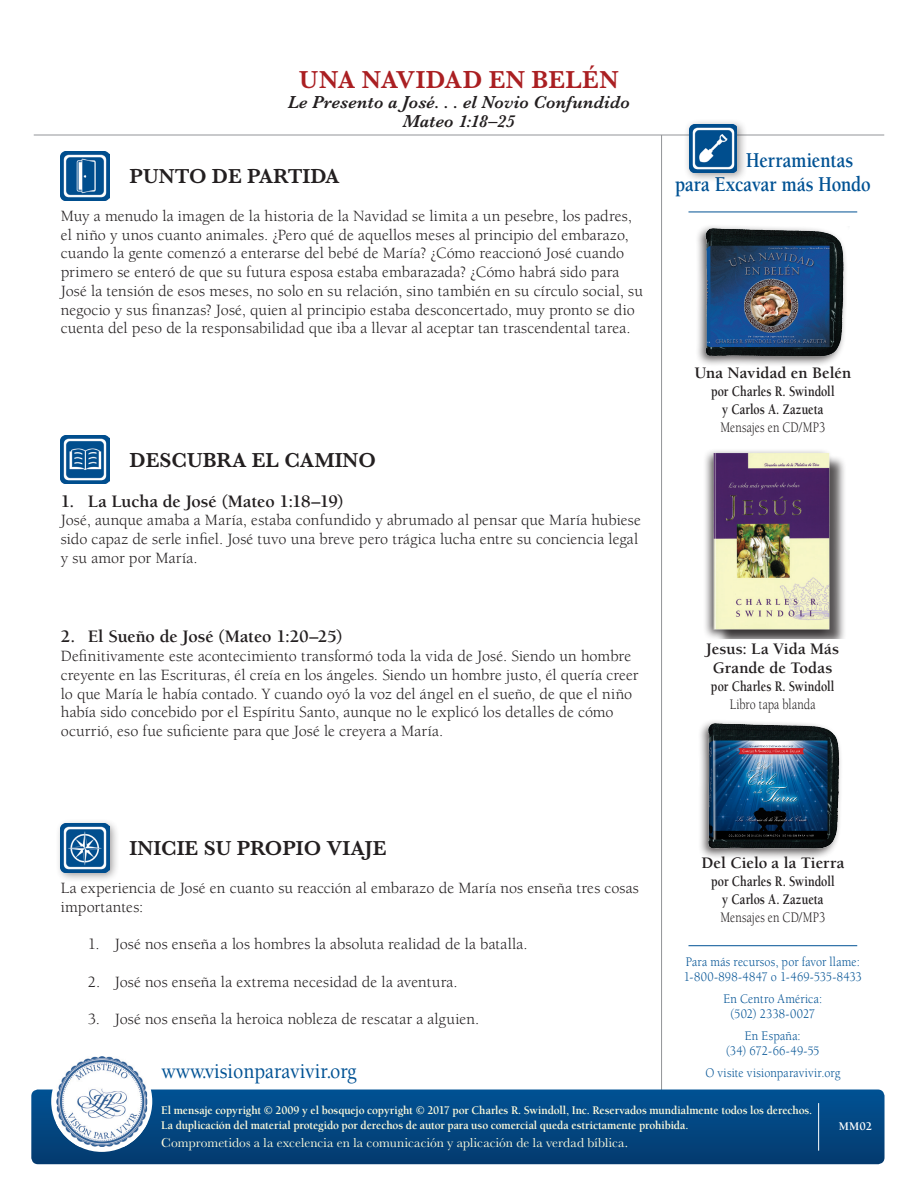
<style>
.page{position:relative;width:918px;height:1188px;background:#fff}
.page>*{position:absolute;margin:0;border:0;box-sizing:border-box;transform-origin:0 0}
.ABC_Page_Title{font:600 25.5px "Baskerville";letter-spacing:.015em;color:#aa1f22}
.t1{font:500 22.05px "Berkeley Std";color:#005294;scale:.9 1}
.t2{font:700 21.75px/24px "Berkeley Std";color:#005294;scale:.85 1}
.ABC_L1_MM_subhead{font:600 21px "Baskerville";color:#231f20}
.Heading_sub-level{font:700 18px "Berkeley Std";letter-spacing:-.015em;color:#231f20}
.Page_Subtitle{font:italic 600 18px "Baskerville";letter-spacing:.005em;color:#231f20}
.t3{font:700 16.5px/19.5px "Berkeley Std";color:#231f20;text-align:center}
.Body_Copy{font:16.2px/18.8px "Berkeley Std";letter-spacing:.005em;color:#231f20}
.Body_copy_bullets{font:16.2px "Berkeley Std";letter-spacing:.005em;color:#231f20}
.Head{font:16.2px/18.8px "Berkeley Std";letter-spacing:.01em;color:#231f20}
.t4{font:700 15px/18px "Berkeley Std";letter-spacing:-.005em;color:#231f20;text-align:center;scale:.8 1}
.t5{font:15px "Berkeley Std";letter-spacing:.005em;color:#231f20;scale:.8 1}
.t6{font:13.5px/15px "Berkeley Std";letter-spacing:.015em;color:#005294;text-align:center;scale:.9 1}
.t7{font:13.5px "Baskerville";letter-spacing:.005em;color:#fffcdc}
.t8{font:700 12px/15px "Berkeley Std";letter-spacing:-.01em;color:#fffcdc;scale:.95 1}
._1_Product_Name{font:700 12px "Berkeley Std";color:#fff}
</style>
<div class="page">
<hr style="left:661px;top:135px;width:1px;height:962px;background:#939598">
<hr style="left:34px;top:135px;width:850px;height:1px;background:#939598">
<div style="left:31px;top:1090px;width:854px;height:74px;background:linear-gradient(to bottom,#015294,#043b6f);border-radius:7px"></div>
<div style="left:51px;top:1051px;width:101px;height:101px;background:#fff;border-radius:50%"></div>
<img style="left:56px;top:1056px;width:91px;height:91px">
<hr style="left:818px;top:1103px;width:1px;height:48px;background:#fff">
<hr style="left:688px;top:212px;width:169px;height:1px;background:#005294">
<hr style="left:688px;top:945px;width:169px;height:1px;background:#005294">
<div style="left:684px;top:118px;width:63px;height:65px;background:#231f20;opacity:.45"></div>
<img style="left:690px;top:124px;width:47px;height:49px">
<div style="left:695px;top:224px;width:154px;height:144px;background:#231f20;opacity:.75"></div>
<img style="left:699px;top:227px;width:150px;height:134px">
<img style="left:61px;top:152px;width:48px;height:48px">
<img style="left:61px;top:435px;width:48px;height:49px">
<div style="left:55px;top:818px;width:65px;height:65px;background:#231f20;opacity:.45"></div>
<img style="left:61px;top:824px;width:48px;height:48px">
<div style="left:702px;top:448px;width:131px;height:193px;background:#231f20;opacity:.75"></div>
<div style="left:716px;top:455px;width:131px;height:183px;background:#231f20;opacity:.75"></div>
<img style="left:711px;top:450px;width:120px;height:183px">
<div style="left:698px;top:719px;width:145px;height:141px;background:#231f20;opacity:.75"></div>
<img style="left:706px;top:722px;width:134px;height:129px">
<p class="ABC_Page_Title" style="left:299px;top:65px;width:321px">UNA NAVIDAD EN BELÉN</p>
<p class="Page_Subtitle" style="left:288px;top:92px;width:344px">Le Presento a José. . . el Novio Confundido</p>
<p class="Page_Subtitle" style="left:403px;top:111px;width:114px">Mateo 1:18–25</p>
<p class="ABC_L1_MM_subhead" style="left:130px;top:164px;width:212px">PUNTO DE PARTIDA</p>
<p class="Body_Copy" style="left:61px;top:207px;width:584px">Muy a menudo la imagen de la historia de la Navidad se limita a un pesebre, los padres, el niño y unos cuanto animales. ¿Pero qué de aquellos meses al principio del embarazo, cuando la gente comenzó a enterarse del bebé de María? ¿Cómo reaccionó José cuando primero se enteró de que su futura esposa estaba embarazada? ¿Cómo habrá sido para José la tensión de esos meses, no solo en su relación, sino también en su círculo social, su negocio y sus finanzas? José, quien al principio estaba desconcertado, muy pronto se dio cuenta del peso de la responsabilidad que iba a llevar al aceptar tan trascendental tarea.</p>
<p class="ABC_L1_MM_subhead" style="left:129px;top:448px;width:248px">DESCUBRA EL CAMINO</p>
<p class="Heading_sub-level" style="left:61px;top:491px;width:284px">1. La Lucha de José (Mateo 1:18–19)</p>
<p class="Body_Copy" style="left:61px;top:511px;width:582px">José, aunque amaba a María, estaba confundido y abrumado al pensar que María hubiese sido capaz de serle infiel. José tuvo una breve pero trágica lucha entre su conciencia legal y su amor por María.</p>
<p class="Heading_sub-level" style="left:61px;top:627px;width:283px">2. El Sueño de José (Mateo 1:20–25)</p>
<p class="Body_Copy" style="left:61px;top:647px;width:579px">Definitivamente este acontecimiento transformó toda la vida de José. Siendo un hombre creyente en las Escrituras, él creía en los ángeles. Siendo un hombre justo, él quería creer lo que María le había contado. Y cuando oyó la voz del ángel en el sueño, de que el niño había sido concebido por el Espíritu Santo, aunque no le explicó los detalles de cómo ocurrió, eso fue suficiente para que José le creyera a María.</p>
<h3 class="t2" style="left:675px;top:149px;width:232px;text-indent:71px">Herramientas para Excavar más Hondo</h3>
<p class="t3" style="left:694px;top:364px;width:158px">Una Navidad en Belén</p>
<p class="t4" style="left:711px;top:383px;width:156px">por Charles R. Swindoll y Carlos A. Zazueta</p>
<p class="t5" style="left:720px;top:419px;width:132px">Mensajes en CD/MP3</p>
<p class="t3" style="left:706px;top:639px;width:135px">Jesus: La Vida Más<br>Grande de Todas</p>
<p class="t4" style="left:711px;top:678px;width:156px">por Charles R. Swindoll</p>
<p class="t5" style="left:730px;top:696px;width:109px">Libro tapa blanda</p>
<p class="ABC_L1_MM_subhead" style="left:130px;top:836px;width:258px">INICIE SU PROPIO VIAJE</p>
<p class="Head" style="left:61px;top:879px;width:580px">La experiencia de José en cuanto su reacción al embarazo de María nos enseña tres cosas importantes:</p>
<p class="Body_copy_bullets" style="left:88px;top:935px;width:441px">1. José nos enseña a los hombres la absoluta realidad de la batalla.</p>
<p class="Body_copy_bullets" style="left:88px;top:973px;width:371px">2. José nos enseña la extrema necesidad de la aventura.</p>
<p class="Body_copy_bullets" style="left:88px;top:1010px;width:393px">3. José nos enseña la heroica nobleza de rescatar a alguien.</p>
<h2 class="t1" style="left:162px;top:1058px;width:218px">www.visionparavivir.org</h2>
<p class="t3" style="left:702px;top:853px;width:144px">Del Cielo a la Tierra</p>
<p class="t4" style="left:711px;top:872px;width:156px">por Charles R. Swindoll y Carlos A. Zazueta</p>
<p class="t5" style="left:721px;top:909px;width:132px">Mensajes en CD/MP3</p>
<p class="t6" style="left:684px;top:955px;width:199px;text-align:left">Para más recursos, por favor llame:<br>1-800-898-4847 o 1-469-535-8433</p>
<p class="t6" style="left:724px;top:991px;width:111px">En Centro América: (502) 2338-0027</p>
<p class="t6" style="left:726px;top:1028px;width:105px">En España:<br>(34) 672-66-49-55</p>
<p class="t6" style="left:705px;top:1065px;width:152px">O visite visionparavivir.org</p>
<p class="t8" style="left:161px;top:1103px;width:687px">El mensaje copyright © 2009 y el bosquejo copyright © 2017 por Charles R. Swindoll, Inc. Reservados mundialmente todos los derechos.<br>La duplicación del material protegido por derechos de autor para uso comercial queda estrictamente prohibida.</p>
<p class="t7" style="left:161px;top:1135px;width:468px">Comprometidos a la excelencia en la comunicación y aplicación de la verdad bíblica.</p>
<p class="_1_Product_Name" style="left:839px;top:1120px;width:35px">MM02</p>
</div>
